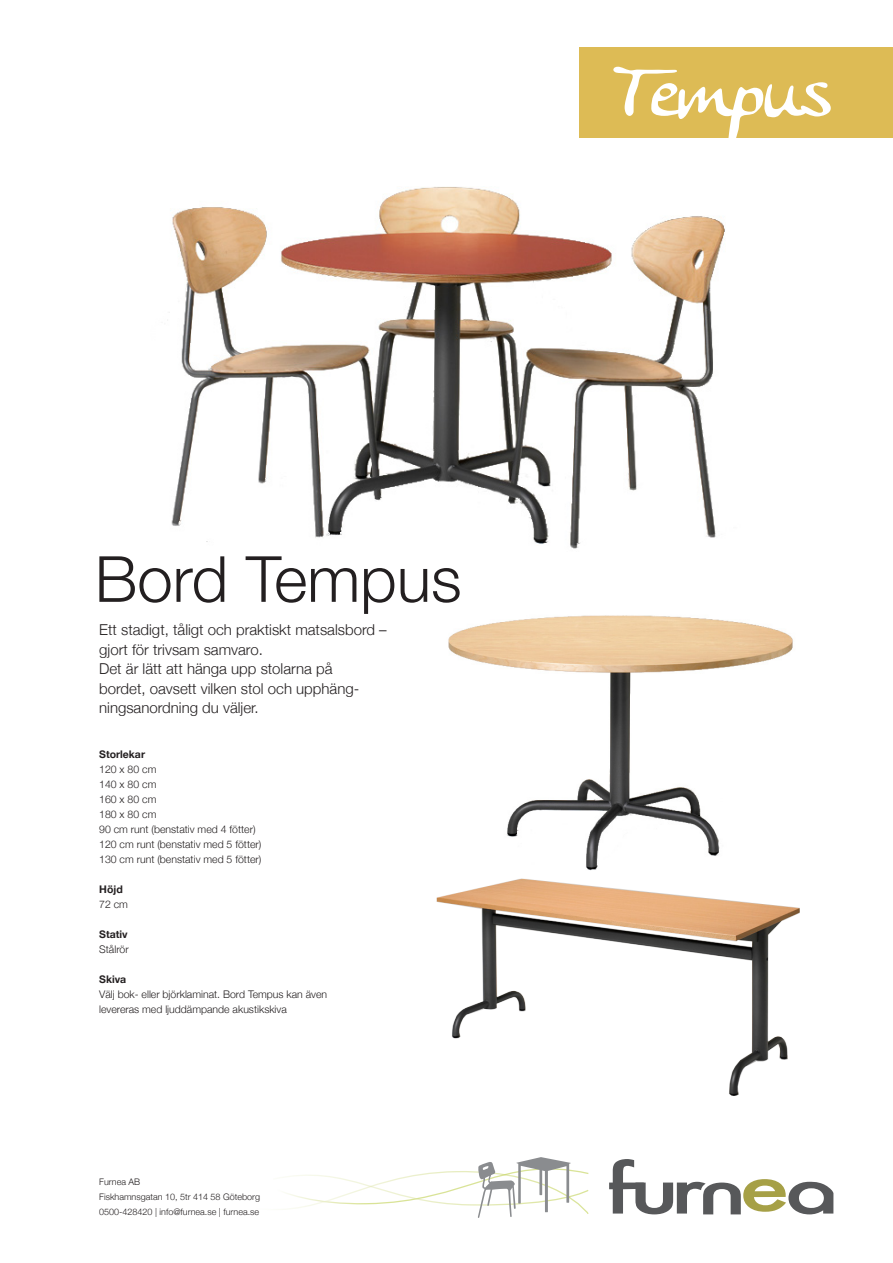
<style>
.page{position:relative;width:893px;height:1263px;background:#fff}
.page>*{position:absolute;margin:0;border:0;box-sizing:border-box;transform-origin:0 0}
.t1{font:73.5px "Anke Calligraphic FG";color:#fff}
.t2{font:300 63.6px "Helvetica Neue";color:#231f20}
.t3{font:300 15px/19.5px "Helvetica Neue";color:#231f20}
.t4{font:300 10.5px/15px "Helvetica Neue";color:#231f20}
.t5{font:700 10.5px "Helvetica Neue";color:#231f20}
.t6{font:300 9px "Helvetica Neue";color:#231f20}
</style>
<div class="page">
<img style="left:169px;top:187px;width:556px;height:362px">
<img style="left:448px;top:615px;width:345px;height:256px">
<div style="left:579px;top:47px;width:314px;height:90px;background:#db5"></div>
<svg style="left:609px;top:1159px;width:224px;height:55px"></svg>
<svg style="left:284px;top:1157px;width:305px;height:61px"></svg>
<img style="left:436px;top:878px;width:364px;height:218px">
<p class="t1" style="left:613px;top:47px;width:220px">Tempus</p>
<p class="t2" style="left:95px;top:528px;width:368px">Bord Tempus</p>
<p class="t3" style="left:99px;top:619px;width:289px">Ett stadigt, tåligt och praktiskt matsalsbord – gjort för trivsam samvaro.</p>
<p class="t3" style="left:99px;top:658px;width:235px">Det är lätt att hänga upp stolarna på</p>
<p class="t3" style="left:99px;top:677px;width:262px">bordet, oavsett vilken stol och upphäng&shy;ningsanordning du väljer.</p>
<p class="t5" style="left:99px;top:746px;width:47px">Storlekar</p>
<p class="t4" style="left:99px;top:760px;width:59px">120 x 80 cm</p>
<p class="t4" style="left:99px;top:775px;width:59px">140 x 80 cm</p>
<p class="t4" style="left:99px;top:790px;width:59px">160 x 80 cm</p>
<p class="t4" style="left:99px;top:805px;width:59px">180 x 80 cm</p>
<p class="t4" style="left:99px;top:820px;width:158px">90 cm runt (benstativ med 4 fötter)</p>
<p class="t4" style="left:99px;top:835px;width:164px">120 cm runt (benstativ med 5 fötter)</p>
<p class="t4" style="left:99px;top:850px;width:164px">130 cm runt (benstativ med 5 fötter)</p>
<p class="t5" style="left:99px;top:881px;width:25px">Höjd</p>
<p class="t4" style="left:99px;top:895px;width:30px">72 cm</p>
<p class="t5" style="left:99px;top:926px;width:30px">Stativ</p>
<p class="t4" style="left:99px;top:940px;width:31px">Stålrör</p>
<p class="t5" style="left:99px;top:971px;width:29px">Skiva</p>
<p class="t4" style="left:99px;top:985px;width:229px">Välj bok- eller björklaminat. Bord Tempus kan även levereras med ljuddämpande akustikskiva</p>
<p class="t6" style="left:99px;top:1174px;width:43px">Furnea AB</p>
<p class="t6" style="left:99px;top:1189px;width:162px">Fiskhamnsgatan 10, 5tr 414 58 Göteborg</p>
<p class="t6" style="left:99px;top:1204px;width:162px">0500-428420 | info@furnea.se | furnea.se</p>
</div>
